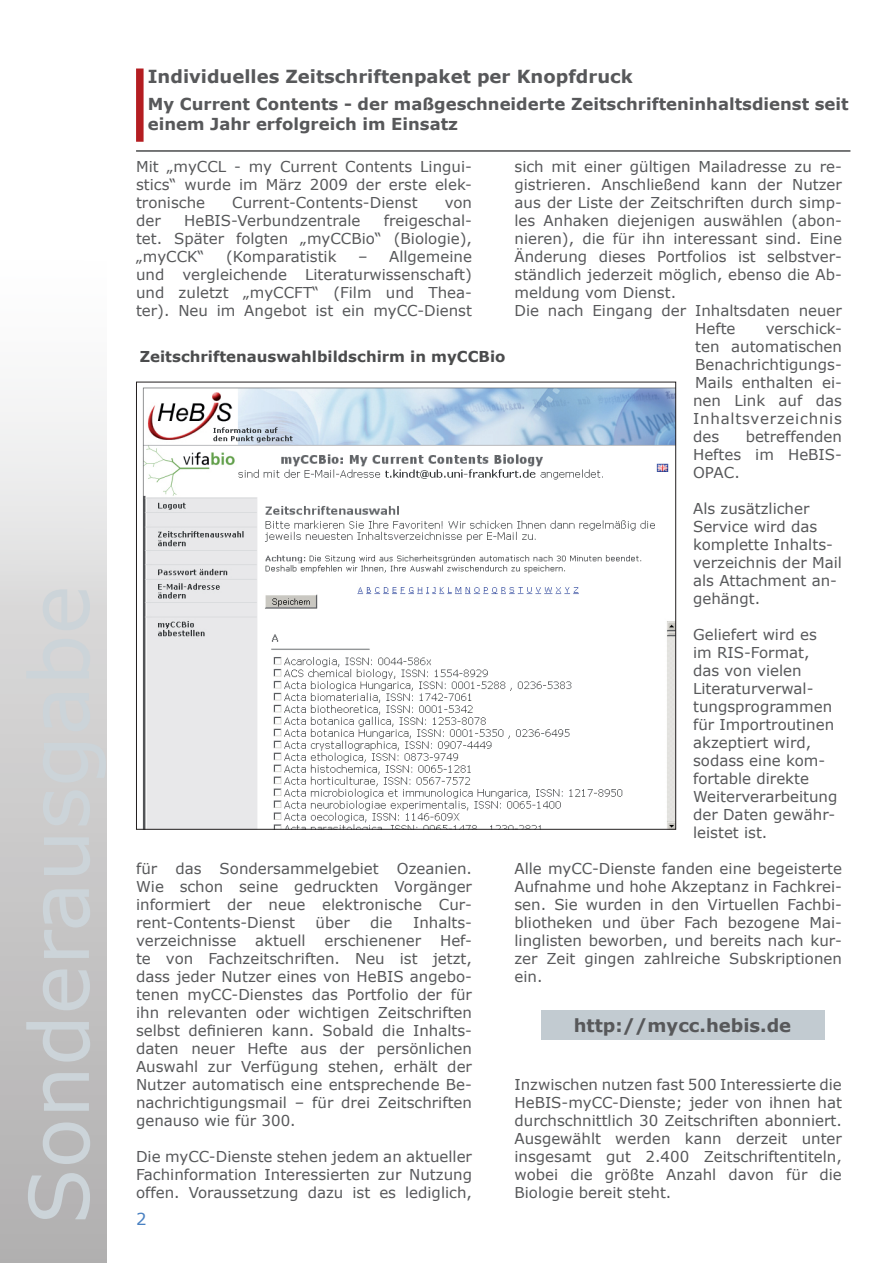
<style>
.page{position:relative;width:893px;height:1263px;background:#fff}
.page>*{position:absolute;margin:0;border:0;box-sizing:border-box;transform-origin:0 0}
.t1{font:700 18px "Verdana";color:#57585a}
.t2{font:700 16.5px/19.8px "Verdana";color:#57585a}
.t3{font:16.5px "Verdana";color:#4a81c2}
.t4{font:15px/18px "Verdana";color:#57585a;text-align:justify}
.t5{font:700 15px "Verdana";color:#4b4c4d}
</style>
<div class="page">
<div style="left:0;top:0;width:106px;height:1263px;background:linear-gradient(to bottom,#fff,#aeadad)"></div>
<img style="left:142px;top:387px;width:532px;height:441px">
<div style="left:136px;top:69px;width:8px;height:73px;background:#b41d21"></div>
<hr style="left:136px;top:150px;width:714px;height:2px;background:#4b4c4d">
<div style="left:541px;top:1010px;width:283px;height:30px;background:#c2cbd1"></div>
<p class="t1" style="left:148px;top:65px;width:487px">Individuelles Zeitschriftenpaket per Knopfdruck</p>
<p class="t2" style="left:148px;top:93px;width:702px">My Current Contents - der maßgeschneiderte Zeitschrifteninhaltsdienst seit einem Jahr erfolgreich im Einsatz</p>
<p class="t4" style="left:136px;top:157px;width:337px">Mit „myCCL - my Current Contents Lingui&shy;stics“ wurde im März 2009 der erste elek&shy;tronische</p>
<p class="t4" style="left:232px;top:193px;width:187px">Current-Contents-Dienst</p>
<p class="t4" style="left:445px;top:193px;width:29px">von</p>
<p class="t4" style="left:136px;top:211px;width:337px;text-indent:248px">freigeschal&shy;tet. Später folgten „myCCBio“ (Biologie), „myCCK“</p>
<p class="t4" style="left:136px;top:211px;width:26px">der</p>
<p class="t4" style="left:184px;top:211px;width:178px">HeBIS-Verbundzentrale</p>
<p class="t4" style="left:136px;top:247px;width:337px;text-indent:222px">– Allgemeine und vergleichende Literaturwissenschaft) und zuletzt „myCCFT“ (Film und Thea&shy;ter). Neu im Angebot ist ein myCC-Dienst</p>
<p class="t4" style="left:226px;top:247px;width:112px">(Komparatistik</p>
<p class="t5" style="left:140px;top:347px;width:367px">Zeitschriftenauswahlbildschirm in myCCBio</p>
<p class="t4" style="left:136px;top:859px;width:337px">für das Sondersammelgebiet Ozeanien.<br>Wie schon seine gedruckten Vorgänger informiert der neue elektronische Cur&shy;rent-Contents-Dienst</p>
<p class="t4" style="left:316px;top:913px;width:36px">über</p>
<p class="t4" style="left:370px;top:913px;width:24px">die</p>
<p class="t4" style="left:413px;top:913px;width:60px">Inhalts-</p>
<p class="t4" style="left:136px;top:931px;width:337px;text-indent:188px">erschienener Hef&shy;te von Fachzeitschriften. Neu ist jetzt, dass jeder Nutzer eines von HeBIS angebo&shy;tenen myCC-Dienstes das Portfolio der für ihn relevanten oder wichtigen Zeitschriften selbst definieren kann. Sobald die Inhalts&shy;daten neuer Hefte aus der persönlichen Auswahl zur Verfügung stehen, erhält der Nutzer automatisch eine entsprechende Be&shy;nachrichtigungsmail – für drei Zeitschriften genauso wie für 300.</p>
<p class="t4" style="left:136px;top:1147px;width:337px">Die myCC-Dienste stehen jedem an aktueller Fachinformation Interessierten zur Nutzung offen. Voraussetzung dazu ist es lediglich,</p>
<p class="t4" style="left:136px;top:931px;width:102px">verzeichnisse</p>
<p class="t4" style="left:255px;top:931px;width:52px">aktuell</p>
<p class="t3" style="left:136px;top:1208px;width:12px">2</p>
<p class="t4" style="left:514px;top:157px;width:329px">sich mit einer gültigen Mailadresse zu re-</p>
<p class="t4" style="left:514px;top:175px;width:329px">gistrieren. Anschließend kann der Nutzer</p>
<p class="t4" style="left:514px;top:193px;width:329px">aus der Liste der Zeitschriften durch simp-</p>
<p class="t4" style="left:514px;top:211px;width:329px">les Anhaken diejenigen auswählen (abon-</p>
<p class="t4" style="left:514px;top:229px;width:329px">nieren), die für ihn interessant sind. Eine</p>
<p class="t4" style="left:514px;top:247px;width:329px">Änderung dieses Portfolios ist selbstver-</p>
<p class="t4" style="left:514px;top:265px;width:329px">ständlich jederzeit möglich, ebenso die Ab-</p>
<p class="t4" style="left:514px;top:283px;width:163px">meldung vom Dienst.</p>
<p class="t4" style="left:514px;top:301px;width:329px">Die nach Eingang der Inhaltsdaten neuer</p>
<p class="t4" style="left:695px;top:319px;width:42px">Hefte</p>
<p class="t4" style="left:693px;top:319px;width:150px;text-indent:73px">verschick&shy;ten automatischen Benachrichtigungs-Mails enthalten ei&shy;nen Link auf das Inhaltsverzeichnis des</p>
<p class="t4" style="left:693px;top:427px;width:150px;text-indent:53px">betreffenden Heftes im HeBIS-OPAC.</p>
<p class="t4" style="left:693px;top:499px;width:150px;text-align:left">Als zusätzlicher<br>Service wird das komplette Inhalts&shy;verzeichnis der Mail als Attachment an&shy;gehängt.</p>
<p class="t4" style="left:693px;top:625px;width:146px;text-align:left">Geliefert wird es im RIS-Format, das von vielen<br>Literaturverwal&shy;tungsprogrammen für Importroutinen akzeptiert wird, sodass eine kom&shy;fortable direkte<br>Weiterverarbeitung der Daten gewähr&shy;leistet ist.</p>
<p class="t4" style="left:514px;top:859px;width:329px">Alle myCC-Dienste fanden eine begeisterte Aufnahme und hohe Akzeptanz in Fachkrei&shy;sen. Sie wurden in den Virtuellen Fachbi&shy;bliotheken und über Fach bezogene Mai&shy;linglisten beworben, und bereits nach kur&shy;zer Zeit gingen zahlreiche Subskriptionen ein.</p>
<p class="t1" style="left:574px;top:1014px;width:219px">http://mycc.hebis.de</p>
<p class="t4" style="left:514px;top:1075px;width:329px">Inzwischen nutzen fast 500 Interessierte die HeBIS-myCC-Dienste; jeder von ihnen hat durchschnittlich 30 Zeitschriften abonniert.<br>Ausgewählt werden kann derzeit unter insgesamt gut 2.400 Zeitschriftentiteln, wobei die größte Anzahl davon für die Biologie bereit steht.</p>
</div>
